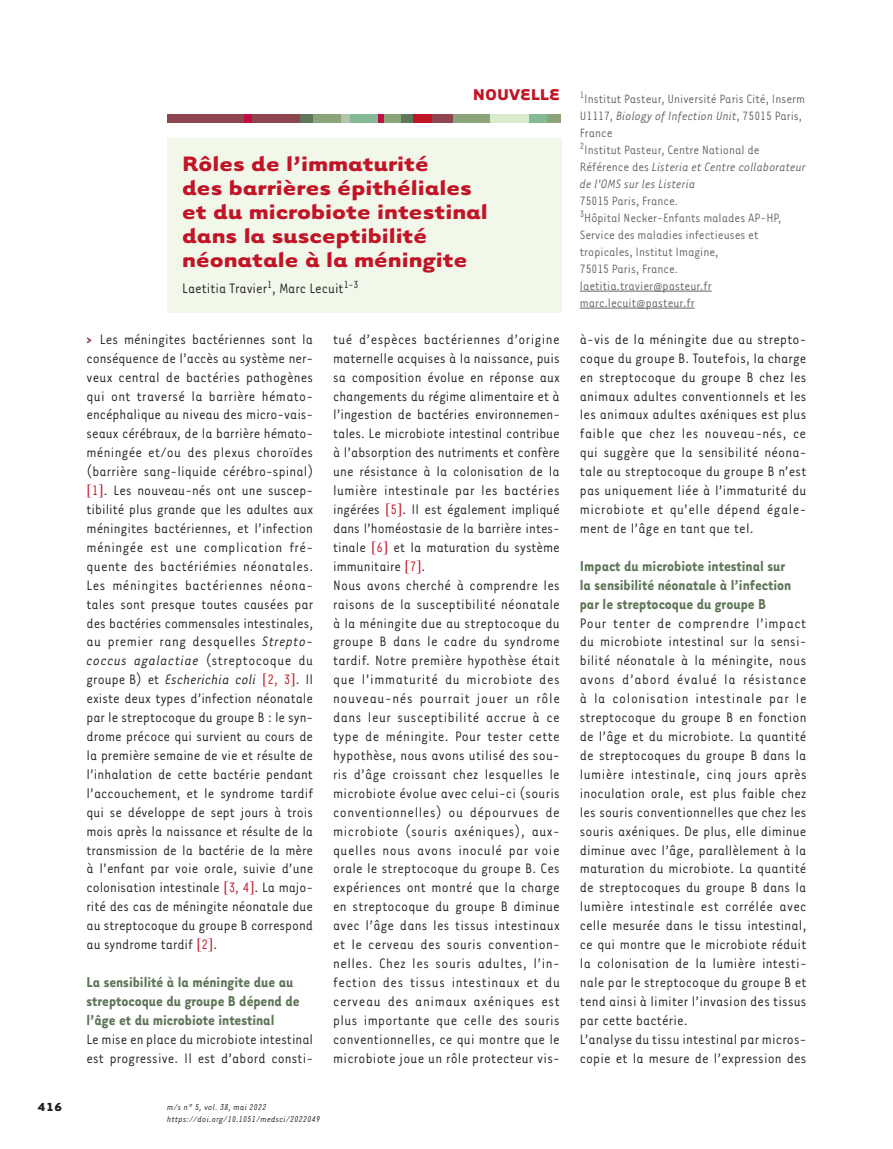
<style>
.page{position:relative;width:893px;height:1149px;background:#fff}
.page>*{position:absolute;margin:0;border:0;box-sizing:border-box;transform-origin:0 0}
.t1{font:700 24px/24px "Tarzana Wide";color:#c11527}
.t2{font:700 18px "Tarzana Wide";color:#c11527}
.t3{font:700 16.5px/18.9px "Tarzana Narrow";color:#5f7659}
.t4{font:15.75px/18.9px "Tarzana Narrow";letter-spacing:.01em;color:#231f20}
.t5{font:15.75px "Tarzana Narrow";letter-spacing:.03em;color:#231f20}
.t6{font:italic 15.75px "Tarzana Narrow";letter-spacing:.03em;color:#231f20}
.t7{font:italic 15.75px "Tarzana Narrow";letter-spacing:.005em;color:#231f20}
.t8{font:13.95px/17px "Tarzana Narrow";color:#636366}
.t9{font:700 13.5px "Tarzana Wide";color:#231f20}
.t10{font:italic 9.75px/11.7px "Tarzana Narrow";letter-spacing:.025em;color:#231f20}
.s1{font-style:italic}
.s2{font-weight:700;color:#8d454f}
.s3{color:#bf182a}
.s4{font-style:normal}
.s5{font-style:normal;color:#bf182a}
</style>
<div class="page">
<div style="left:167px;top:114px;width:133px;height:9px;background:#8d454f"></div>
<div style="left:300px;top:114px;width:26px;height:9px;background:#5f7659"></div>
<div style="left:400px;top:114px;width:13px;height:9px;background:#5f7659"></div>
<div style="left:313px;top:114px;width:29px;height:9px;background:#8ba479"></div>
<div style="left:349px;top:114px;width:29px;height:9px;background:#84ba95"></div>
<div style="left:528px;top:114px;width:21px;height:9px;background:#84ba95"></div>
<div style="left:383px;top:114px;width:18px;height:9px;background:#8ba479"></div>
<div style="left:548px;top:114px;width:13px;height:9px;background:#8ba479"></div>
<div style="left:452px;top:114px;width:39px;height:9px;background:#8ba479"></div>
<div style="left:491px;top:114px;width:38px;height:9px;background:#daebcb"></div>
<div style="left:341px;top:114px;width:8px;height:9px;background:#b6c4ad"></div>
<div style="left:245px;top:114px;width:7px;height:9px;background:#c10d45"></div>
<div style="left:378px;top:114px;width:6px;height:9px;background:#c10d45"></div>
<div style="left:413px;top:114px;width:27px;height:9px;background:#c11527"></div>
<div style="left:432px;top:114px;width:21px;height:9px;background:#8d454f"></div>
<div style="left:167px;top:138px;width:394px;height:174px;background:#f1f7e9"></div>
<hr style="left:580px;top:291px;width:132px;height:1px;background:#636366">
<hr style="left:580px;top:308px;width:115px;height:1px;background:#636366">
<p class="t2" style="left:473px;top:83px;width:89px">NOUVELLE</p>
<p class="t8" style="left:580px;top:90px;width:228px"><sup>1</sup>Institut Pasteur, Université Paris Cité, Inserm U1117, <span class="s1">Biology of Infection Unit</span>, 75015 Paris, France<br><sup>2</sup>Institut Pasteur, Centre National de Référence des <span class="s1">Listeria et Centre collaborateur de l'OMS sur les Listeria</span></p>
<p class="t8" style="left:580px;top:191px;width:203px">75015 Paris, France.<br><sup>3</sup>Hôpital Necker-Enfants malades AP-HP,<br>Service des maladies infectieuses et tropicales, Institut Imagine,<br>75015 Paris, France. laetitia.travier@pasteur.fr marc.lecuit@pasteur.fr</p>
<h1 class="t1" style="left:182px;top:150px;width:307px">Rôles de l’immaturité<br>des barrières épithéliales et du microbiote intestinal dans la susceptibilité néonatale à la méningite</h1>
<p class="t4" style="left:182px;top:278px;width:178px">Laetitia Travier<sup>1</sup>, Marc Lecuit<sup>1-3</sup></p>
<p class="t4" style="left:87px;top:329px;width:228px"><span class="s2">&gt;</span> Les méningites bactériennes sont la</p>
<p class="t4" style="left:87px;top:348px;width:228px">conséquence de l’accès au système ner-</p>
<p class="t4" style="left:87px;top:366px;width:228px">veux central de bactéries pathogènes</p>
<p class="t4" style="left:87px;top:385px;width:228px">qui ont traversé la barrière hémato-</p>
<p class="t4" style="left:87px;top:404px;width:228px">encéphalique au niveau des micro-vais-</p>
<p class="t4" style="left:87px;top:423px;width:228px">seaux cérébraux, de la barrière hémato-</p>
<p class="t4" style="left:87px;top:442px;width:228px">méningée et/ou des plexus choroïdes</p>
<p class="t4" style="left:87px;top:461px;width:228px">(barrière sang-liquide cérébro-spinal)</p>
<p class="t4" style="left:92px;top:480px;width:223px"><span class="s3">1</span> . Les nouveau-nés ont une suscep-</p>
<p class="t4" style="left:87px;top:499px;width:228px">tibilité plus grande que les adultes aux</p>
<p class="t4" style="left:87px;top:518px;width:228px">méningites bactériennes, et l’infection</p>
<p class="t5" style="left:87px;top:537px;width:228px">méningée est une complication fré-</p>
<p class="t4" style="left:87px;top:555px;width:228px">quente des bactériémies néonatales.</p>
<p class="t5" style="left:87px;top:575px;width:228px">Les méningites bactériennes néona-</p>
<p class="t4" style="left:87px;top:593px;width:228px">tales sont presque toutes causées par</p>
<p class="t4" style="left:87px;top:612px;width:228px">des bactéries commensales intestinales,</p>
<p class="t5" style="left:87px;top:632px;width:228px">au premier rang desquelles <span class="s1">Strepto-</span></p>
<p class="t6" style="left:87px;top:651px;width:228px">coccus agalactiae <span class="s4">(streptocoque du</span></p>
<p class="t7" style="left:87px;top:669px;width:228px"><span class="s4">groupe B) et</span> Escherichia coli <span class="s5">2, 3</span> <span class="s4">. Il</span></p>
<p class="t4" style="left:86px;top:688px;width:228px">existe deux types d’infection néonatale</p>
<p class="t4" style="left:86px;top:707px;width:228px">par le streptocoque du groupe B : le syn-</p>
<p class="t4" style="left:86px;top:726px;width:228px">drome précoce qui survient au cours de</p>
<p class="t4" style="left:86px;top:744px;width:228px">la première semaine de vie et résulte de</p>
<p class="t4" style="left:86px;top:763px;width:228px">l’inhalation de cette bactérie pendant</p>
<p class="t4" style="left:86px;top:782px;width:228px">l’accouchement, et le syndrome tardif</p>
<p class="t4" style="left:86px;top:801px;width:228px">qui se développe de sept jours à trois</p>
<p class="t4" style="left:86px;top:820px;width:228px">mois après la naissance et résulte de la</p>
<p class="t4" style="left:86px;top:839px;width:228px">transmission de la bactérie de la mère</p>
<p class="t4" style="left:86px;top:858px;width:228px">à l’enfant par voie orale, suivie d’une</p>
<p class="t4" style="left:86px;top:877px;width:228px">colonisation intestinale <span class="s3">3, 4</span> . La majo-</p>
<p class="t4" style="left:86px;top:896px;width:228px">rité des cas de méningite néonatale due</p>
<p class="t4" style="left:86px;top:915px;width:228px">au streptocoque du groupe B correspond</p>
<p class="t4" style="left:86px;top:933px;width:132px">au syndrome tardif <span class="s3">2</span> .</p>
<p class="t3" style="left:87px;top:971px;width:215px">La sensibilité à la méningite due au streptocoque du groupe B dépend de l’âge et du microbiote intestinal</p>
<p class="t4" style="left:87px;top:1028px;width:228px">Le mise en place du microbiote intestinal est progressive. Il est d’abord consti-</p>
<p class="t4" style="left:333px;top:329px;width:228px">tué d’espèces bactériennes d’origine maternelle acquises à la naissance, puis sa composition évolue en réponse aux changements du régime alimentaire et à l’ingestion de bactéries environnemen&shy;tales. Le microbiote intestinal contribue à l’absorption des nutriments et confère une résistance à la colonisation de la lumière intestinale par les bactéries ingérées <span class="s3">5</span> . Il est également impliqué dans l’homéostasie de la barrière intes&shy;tinale <span class="s3">6</span> et la maturation du système immunitaire <span class="s3">7</span> .<br>Nous avons cherché à comprendre les raisons de la susceptibilité néonatale à la méningite due au streptocoque du groupe B dans le cadre du syndrome tardif. Notre première hypothèse était que l’immaturité du microbiote des nouveau-nés pourrait jouer un rôle dans leur susceptibilité accrue à ce type de méningite. Pour tester cette hypothèse, nous avons utilisé des sou&shy;ris d’âge croissant chez lesquelles le microbiote évolue avec celui-ci (souris conventionnelles) ou dépourvues de microbiote (souris axéniques), aux&shy;quelles nous avons inoculé par voie orale le streptocoque du groupe B. Ces expériences ont montré que la charge en streptocoque du groupe B diminue avec l’âge dans les tissus intestinaux et le cerveau des souris convention&shy;nelles. Chez les souris adultes, l’in&shy;fection des tissus intestinaux et du cerveau des animaux axéniques est plus importante que celle des souris conventionnelles, ce qui montre que le microbiote joue un rôle protecteur vis-</p>
<p class="t4" style="left:580px;top:329px;width:228px;text-align:justify">à-vis de la méningite due au strepto&shy;coque du groupe B. Toutefois, la charge en streptocoque du groupe B chez les animaux adultes conventionnels et les les animaux adultes axéniques est plus faible que chez les nouveau-nés, ce qui suggère que la sensibilité néona&shy;tale au streptocoque du groupe B n’est pas uniquement liée à l’immaturité du microbiote et qu’elle dépend égale&shy;ment de l’âge en tant que tel.</p>
<p class="t3" style="left:580px;top:555px;width:213px">Impact du microbiote intestinal sur la sensibilité néonatale à l’infection par le streptocoque du groupe B</p>
<p class="t4" style="left:580px;top:612px;width:228px">Pour tenter de comprendre l’impact du microbiote intestinal sur la sensi&shy;bilité néonatale à la méningite, nous avons d’abord évalué la résistance à la colonisation intestinale par le streptocoque du groupe B en fonction de l’âge et du microbiote. La quantité de streptocoques du groupe B dans la lumière intestinale, cinq jours après inoculation orale, est plus faible chez les souris conventionnelles que chez les souris axéniques. De plus, elle diminue diminue avec l’âge, parallèlement à la maturation du microbiote. La quantité de streptocoques du groupe B dans la lumière intestinale est corrélée avec celle mesurée dans le tissu intestinal, ce qui montre que le microbiote réduit la colonisation de la lumière intesti&shy;nale par le streptocoque du groupe B et tend ainsi à limiter l’invasion des tissus par cette bactérie.<br>L’analyse du tissu intestinal par micros&shy;copie et la mesure de l’expression des</p>
<p class="t9" style="left:38px;top:1097px;width:26px">416</p>
<p class="t10" style="left:167px;top:1100px;width:155px">m/s n° 5, vol. 38, mai 2022 https://doi.org/10.1051/medsci/2022049</p>
</div>
